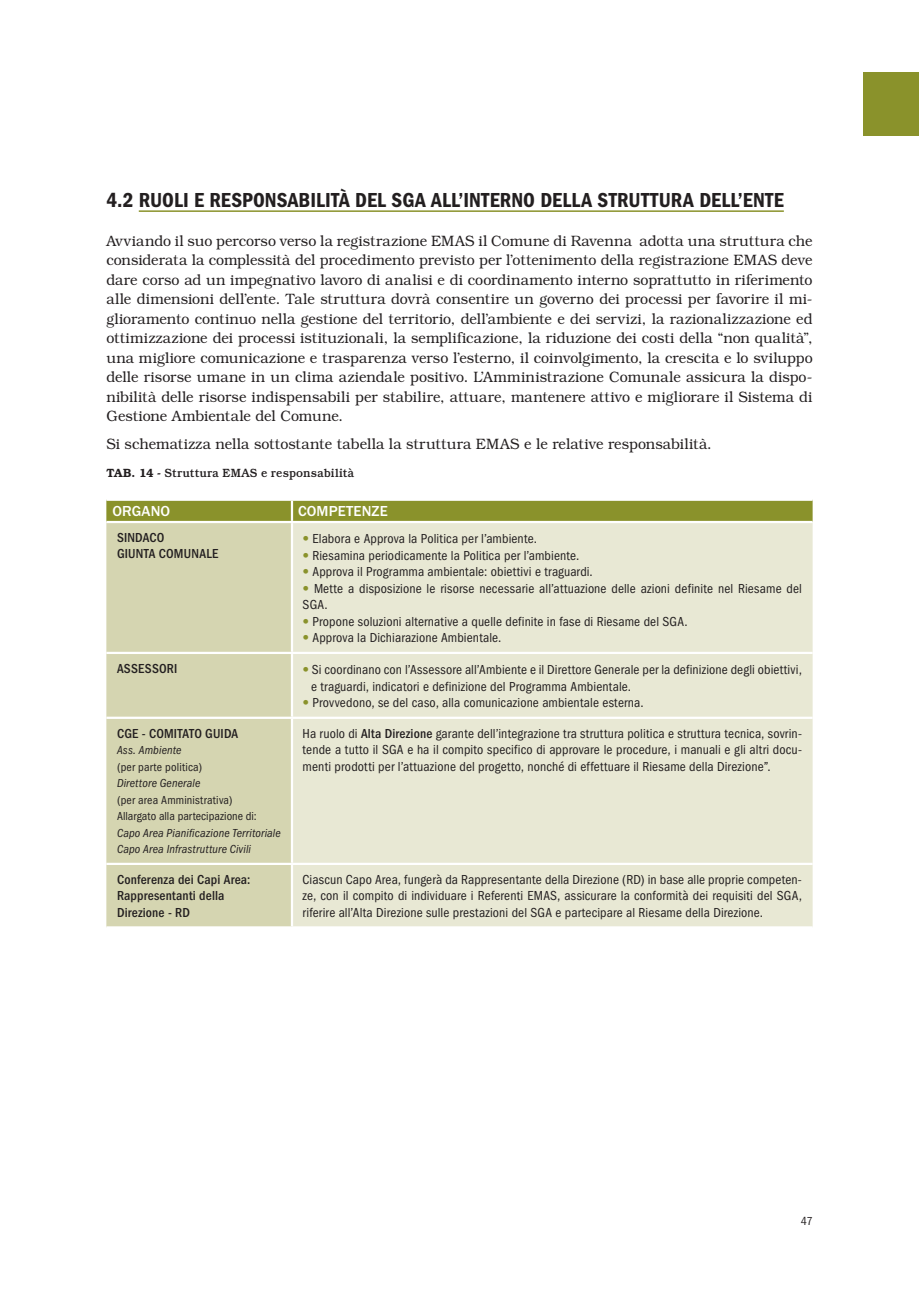
<style>
.page{position:relative;width:919px;height:1289px;background:#fff}
.page>*{position:absolute;margin:0;border:0;box-sizing:border-box;transform-origin:0 0}
.t1{font:21px "ITC Franklin Gothic Std Dm Cd";letter-spacing:.005em;color:#231f20}
.t2{font:300 15px/19.5px "Bookman Std";letter-spacing:.005em;color:#231f20;text-align:justify;scale:.95 1}
.t3{font:500 15px "ITC Franklin Gothic Std";letter-spacing:.01em;color:#fff}
.t4{font:condensed 13.5px/16.5px "ITC Franklin Gothic Std";letter-spacing:.01em;color:#231f20}
.t5{font:500 condensed 13.5px/16.5px "ITC Franklin Gothic Std";letter-spacing:.015em;color:#231f20}
.t6{font:italic condensed 12px/16.5px "ITC Franklin Gothic Std";letter-spacing:.015em;color:#231f20}
.t7{font:condensed 12px/16.5px "ITC Franklin Gothic Std";letter-spacing:.01em;color:#231f20}
.t8{font:500 12px "Bookman Std";letter-spacing:.02em;color:#231f20;scale:.95 1}
.s1{font-weight:600}
.s2{font-family:"Clearface";font-stretch:normal;color:#8a922b}
.s3{font-weight:500}
</style>
<div class="page">
<div style="left:863px;top:72px;width:55px;height:64px;background:#8a922b"></div>
<hr style="left:139px;top:210px;width:644px;height:2px;background:#8a922b">
<div style="left:106px;top:501px;width:706px;height:20px;background:#8a922b"></div>
<div style="left:106px;top:523px;width:185px;height:403px;background:#d5d5b1"></div>
<div style="left:293px;top:523px;width:519px;height:403px;background:#e8e8d4"></div>
<hr style="left:291px;top:501px;width:2px;height:20px;background:#fff">
<hr style="left:106px;top:651px;width:186px;height:3px;background:#fff">
<hr style="left:106px;top:716px;width:186px;height:3px;background:#fff">
<hr style="left:106px;top:862px;width:186px;height:3px;background:#fff">
<hr style="left:292px;top:651px;width:520px;height:3px;background:#fff">
<hr style="left:292px;top:716px;width:520px;height:3px;background:#fff">
<hr style="left:292px;top:862px;width:520px;height:3px;background:#fff">
<h1 class="t1" style="left:106px;top:192px;width:679px">4.2 RUOLI E RESPONSABILITÀ DEL SGA ALL’INTERNO DELLA STRUTTURA DELL’ENTE</h1>
<p class="t2" style="left:106px;top:232px;width:745px">Avviando il suo percorso verso la registrazione EMAS il Comune di Ravenna adotta una struttura che considerata la complessità del procedimento previsto per l’ottenimento della registrazione EMAS deve dare corso ad un impegnativo lavoro di analisi e di coordinamento interno soprattutto in riferimento alle dimensioni dell’ente. Tale struttura dovrà consentire un governo dei processi per favorire il mi&shy;glioramento continuo nella gestione del territorio, dell’ambiente e dei servizi, la razionalizzazione ed ottimizzazione dei processi istituzionali, la semplificazione, la riduzione dei costi della “non qualità”, una migliore comunicazione e trasparenza verso l’esterno, il coinvolgimento, la crescita e lo sviluppo delle risorse umane in un clima aziendale positivo. L’Amministrazione Comunale assicura la dispo&shy;nibilità delle risorse indispensabili per stabilire, attuare, mantenere attivo e migliorare il Sistema di Gestione Ambientale del Comune.</p>
<p class="t2" style="left:106px;top:436px;width:638px">Si schematizza nella sottostante tabella la struttura EMAS e le relative responsabilità.</p>
<p class="t8" style="left:106px;top:469px;width:262px"><span class="s1">TAB. 14</span> - Struttura EMAS e responsabilità</p>
<p class="t3" style="left:112px;top:505px;width:59px">ORGANO</p>
<p class="t3" style="left:298px;top:505px;width:91px">COMPETENZE</p>
<p class="t5" style="left:117px;top:530px;width:103px">SINDACO<br>GIUNTA COMUNALE</p>
<p class="t4" style="left:302px;top:531px;width:236px"><span class="s2">•</span> Elabora e Approva la Politica per l’ambiente.</p>
<p class="t4" style="left:302px;top:548px;width:278px"><span class="s2">•</span> Riesamina periodicamente la Politica per l’ambiente.</p>
<p class="t4" style="left:302px;top:564px;width:292px"><span class="s2">•</span> Approva il Programma ambientale: obiettivi e traguardi.</p>
<p class="t4" style="left:302px;top:581px;width:501px"><span class="s2">•</span> Mette a disposizione le risorse necessarie all’attuazione delle azioni definite nel Riesame del<br>SGA.</p>
<p class="t4" style="left:302px;top:614px;width:386px"><span class="s2">•</span> Propone soluzioni alternative a quelle definite in fase di Riesame del SGA.</p>
<p class="t4" style="left:302px;top:630px;width:200px"><span class="s2">•</span> Approva la Dichiarazione Ambientale.</p>
<p class="t5" style="left:117px;top:661px;width:62px">ASSESSORI</p>
<p class="t4" style="left:311px;top:662px;width:492px;text-indent:-9px"><span class="s2">•</span> Si coordinano con l’Assessore all’Ambiente e il Direttore Generale per la definizione degli obiettivi, e traguardi, indicatori e definizione del Programma Ambientale.</p>
<p class="t4" style="left:302px;top:695px;width:342px"><span class="s2">•</span> Provvedono, se del caso, alla comunicazione ambientale esterna.</p>
<p class="t5" style="left:117px;top:726px;width:123px">CGE - COMITATO GUIDA</p>
<p class="t6" style="left:117px;top:743px;width:66px">Ass. Ambiente</p>
<p class="t7" style="left:117px;top:759px;width:87px">(per parte politica)</p>
<p class="t6" style="left:117px;top:776px;width:85px">Direttore Generale</p>
<p class="t7" style="left:117px;top:792px;width:141px">(per area Amministrativa)<br>Allargato alla partecipazione di:</p>
<p class="t6" style="left:117px;top:825px;width:165px">Capo Area Pianificazione Territoriale<br>Capo Area Infrastrutture Civili</p>
<p class="t4" style="left:302px;top:726px;width:501px;text-align:justify">Ha ruolo di <span class="s3">Alta Direzione</span> garante dell’integrazione tra struttura politica e struttura tecnica, sovrin&shy;tende a tutto il SGA e ha il compito specifico di approvare le procedure, i manuali e gli altri docu&shy;menti prodotti per l’attuazione del progetto, nonché di effettuare il Riesame della Direzione”.</p>
<p class="t5" style="left:117px;top:872px;width:135px">Conferenza dei Capi Area:<br>Rappresentanti della<br>Direzione - RD</p>
<p class="t4" style="left:302px;top:872px;width:500px;text-align:justify">Ciascun Capo Area, fungerà da Rappresentante della Direzione (RD) in base alle proprie competen&shy;ze, con il compito di individuare i Referenti EMAS, assicurare la conformità dei requisiti del SGA, riferire all’Alta Direzione sulle prestazioni del SGA e partecipare al Riesame della Direzione.</p>
<p class="t7" style="left:800px;top:1213px;width:13px">47</p>
</div>
